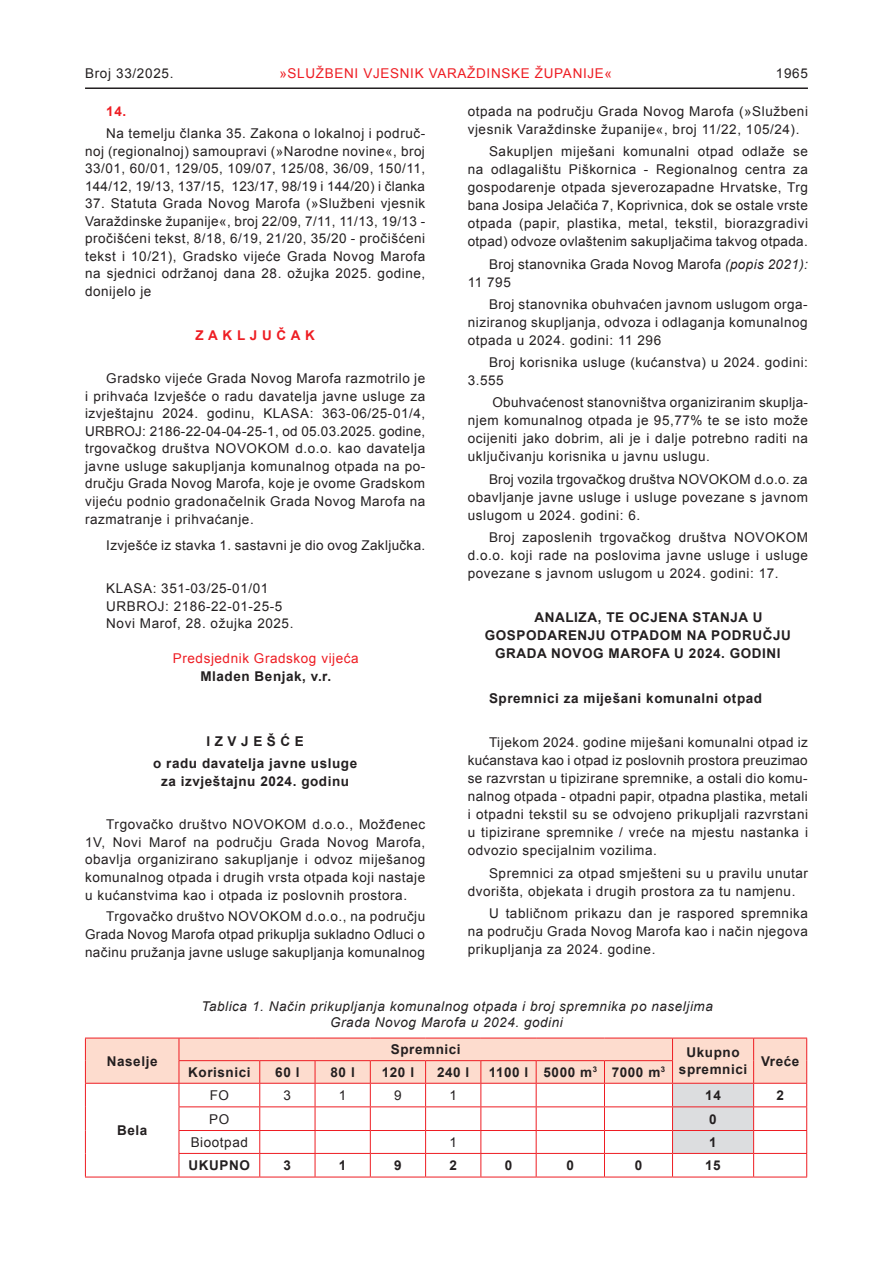
<style>
.page{position:relative;width:893px;height:1263px;background:#fff}
.page>*{position:absolute;margin:0;border:0;box-sizing:border-box;transform-origin:0 0}
.t1{font:13.5px/18px "Arial";letter-spacing:.04em;color:#231f20;text-align:justify}
.t2{font:700 13.5px/21.8px "Arial";letter-spacing:.04em;color:#231f20;text-align:center}
.t3{font:italic 13.5px/16.5px "Arial";letter-spacing:.04em;color:#231f20}
.t4{font:13.5px "Arial";letter-spacing:.05em;color:#ee1d23}
.t5{font:700 13.5px "Arial";letter-spacing:.34em;color:#ee1d23}
.s1{font-style:italic}
</style>
<div class="page">
<hr style="left:85px;top:87px;width:723px;height:2px;background:#231f20">
<svg style="left:85px;top:1038px;width:722px;height:139px"></svg>
<hr style="left:85px;top:1177px;width:94px;height:1px;background:#ee1d23">
<hr style="left:179px;top:1177px;width:81px;height:1px;background:#ee1d23">
<hr style="left:260px;top:1177px;width:55px;height:1px;background:#ee1d23">
<hr style="left:315px;top:1177px;width:55px;height:1px;background:#ee1d23">
<hr style="left:370px;top:1177px;width:56px;height:1px;background:#ee1d23">
<hr style="left:426px;top:1177px;width:55px;height:1px;background:#ee1d23">
<hr style="left:481px;top:1177px;width:55px;height:1px;background:#ee1d23">
<hr style="left:536px;top:1177px;width:68px;height:1px;background:#ee1d23">
<hr style="left:604px;top:1177px;width:68px;height:1px;background:#ee1d23">
<hr style="left:672px;top:1177px;width:82px;height:1px;background:#ee1d23">
<hr style="left:754px;top:1177px;width:53px;height:1px;background:#ee1d23">
<p class="t1" style="left:85px;top:64px;width:90px">Broj 33/2025.</p>
<p class="t4" style="left:279px;top:64px;width:334px">»SLUŽBENI VJESNIK VARAŽDINSKE ŽUPANIJE«</p>
<p class="t1" style="left:776px;top:64px;width:34px">1965</p>
<p class="t5" style="left:106px;top:102px;width:21px">14.</p>
<p class="t1" style="left:85px;top:125px;width:342px;line-height:17.5px;text-indent:21px">Na temelju članka 35. Zakona o lokalnoj i područ&shy;noj (regionalnoj) samoupravi (»Narodne novine«, broj 33/01, 60/01, 129/05, 109/07, 125/08, 36/09, 150/11, 144/12, 19/13, 137/15, 123/17, 98/19 i 144/20) i članka</p>
<p class="t1" style="left:85px;top:195px;width:342px;line-height:17.5px">37. Statuta Grada Novog Marofa (»Službeni vjesnik Varaždinske županije«, broj 22/09, 7/11, 11/13, 19/13 - pročišćeni tekst, 8/18, 6/19, 21/20, 35/20 - pročišćeni tekst i 10/21), Gradsko vijeće Grada Novog Marofa na sjednici održanoj dana 28. ožujka 2025. godine, donijelo je</p>
<p class="t5" style="left:195px;top:326px;width:121px">ZAKLJUČAK</p>
<p class="t1" style="left:85px;top:370px;width:342px;line-height:17.5px;text-indent:21px">Gradsko vijeće Grada Novog Marofa razmotrilo je i prihvaća Izvješće o radu davatelja javne usluge za izvještajnu 2024. godinu, KLASA: 363-06/25-01/4, URBROJ: 2186-22-04-04-25-1, od 05.03.2025. godine, trgovačkog društva NOVOKOM d.o.o. kao davatelja javne usluge sakupljanja komunalnog otpada na po&shy;dručju Grada Novog Marofa, koje je ovome Gradskom vijeću podnio gradonačelnik Grada Novog Marofa na razmatranje i prihvaćanje.</p>
<p class="t1" style="left:106px;top:536px;width:321px">Izvješće iz stavka 1. sastavni je dio ovog Zaključka.</p>
<p class="t1" style="left:106px;top:580px;width:189px;line-height:17.5px;text-align:left">KLASA: 351-03/25-01/01<br>URBROJ: 2186-22-01-25-5<br>Novi Marof, 28. ožujka 2025.</p>
<p class="t4" style="left:173px;top:650px;width:187px">Predsjednik Gradskog vijeća</p>
<p class="t2" style="left:200px;top:666px;width:132px">Mladen Benjak, v.r.</p>
<p class="t1" style="left:468px;top:103px;width:342px">otpada na području Grada Novog Marofa (»Službeni vjesnik Varaždinske županije«, broj 11/22, 105/24).</p>
<p class="t1" style="left:468px;top:143px;width:342px;text-indent:21px">Sakupljen miješani komunalni otpad odlaže se na odlagalištu Piškornica - Regionalnog centra za gospodarenje otpada sjeverozapadne Hrvatske, Trg bana Josipa Jelačića 7, Koprivnica, dok se ostale vrste otpada (papir, plastika, metal, tekstil, biorazgradivi otpad) odvoze ovlaštenim sakupljačima takvog otpada.</p>
<p class="t1" style="left:468px;top:255px;width:342px;text-indent:21px">Broj stanovnika Grada Novog Marofa <span class="s1">(popis 2021):<br></span>11 795</p>
<p class="t1" style="left:468px;top:295px;width:342px;text-indent:21px">Broj stanovnika obuhvaćen javnom uslugom orga&shy;niziranog skupljanja, odvoza i odlaganja komunalnog otpada u 2024. godini: 11 296</p>
<p class="t1" style="left:468px;top:353px;width:342px;text-indent:21px">Broj korisnika usluge (kućanstva) u 2024. godini:<br>3.555</p>
<p class="t1" style="left:468px;top:394px;width:342px;text-indent:25px">Obuhvaćenost stanovništva organiziranim skuplja&shy;njem komunalnog otpada je 95,77% te se isto može ocijeniti jako dobrim, ali je i dalje potrebno raditi na uključivanju korisnika u javnu uslugu.</p>
<p class="t1" style="left:468px;top:470px;width:342px;text-indent:21px">Broj vozila trgovačkog društva NOVOKOM d.o.o. za obavljanje javne usluge i usluge povezane s javnom uslugom u 2024. godini: 6.</p>
<p class="t1" style="left:468px;top:528px;width:342px;text-indent:21px">Broj zaposlenih trgovačkog društva NOVOKOM d.o.o. koji rade na poslovima javne usluge i usluge povezane s javnom uslugom u 2024. godini: 17.</p>
<p class="t2" style="left:534px;top:607px;width:229px">ANALIZA, TE OCJENA STANJA U</p>
<p class="t2" style="left:485px;top:625px;width:308px">GOSPODARENJU OTPADOM NA PODRUČJU</p>
<p class="t2" style="left:495px;top:643px;width:287px">GRADA NOVOG MAROFA U 2024. GODINI</p>
<p class="t2" style="left:489px;top:688px;width:275px">Spremnici za miješani komunalni otpad</p>
<p class="t1" style="left:468px;top:734px;width:342px;text-indent:21px">Tijekom 2024. godine miješani komunalni otpad iz kućanstava kao i otpad iz poslovnih prostora preuzimao se razvrstan u tipizirane spremnike, a ostali dio komu&shy;nalnog otpada - otpadni papir, otpadna plastika, metali i otpadni tekstil su se odvojeno prikupljali razvrstani u tipizirane spremnike / vreće na mjestu nastanka i odvozio specijalnim vozilima.</p>
<p class="t1" style="left:468px;top:864px;width:342px;text-indent:21px">Spremnici za otpad smješteni su u pravilu unutar dvorišta, objekata i drugih prostora za tu namjenu.</p>
<p class="t1" style="left:468px;top:904px;width:342px;text-indent:21px">U tabličnom prikazu dan je raspored spremnika na području Grada Novog Marofa kao i način njegova prikupljanja za 2024. godine.</p>
<p class="t2" style="left:153px;top:731px;width:206px">IZVJEŠĆE<br>o radu davatelja javne usluge</p>
<p class="t2" style="left:161px;top:770px;width:189px">za izvještajnu 2024. godinu</p>
<p class="t1" style="left:85px;top:816px;width:342px;line-height:17.5px;text-indent:21px">Trgovačko društvo NOVOKOM d.o.o., Možđenec 1V, Novi Marof na području Grada Novog Marofa, obavlja organizirano sakupljanje i odvoz miješanog komunalnog otpada i drugih vrsta otpada koji nastaje u kućanstvima kao i otpada iz poslovnih prostora.</p>
<p class="t1" style="left:85px;top:908px;width:342px;text-indent:21px">Trgovačko društvo NOVOKOM d.o.o., na području Grada Novog Marofa otpad prikuplja sukladno Odluci o načinu pružanja javne usluge sakupljanja komunalnog</p>
<p class="t2" style="left:107px;top:1050px;width:52px">Naselje</p>
<p class="t2" style="left:117px;top:1120px;width:32px">Bela</p>
<p class="t3" style="left:330px;top:998px;width:384px;text-indent:-129px">Tablica 1. Način prikupljanja komunalnog otpada i broj spremnika po naseljima<br>Grada Novog Marofa u 2024. godini</p>
<p class="t2" style="left:391px;top:1039px;width:71px">Spremnici</p>
<p class="t2" style="left:679px;top:1045px;width:70px;line-height:16.5px">Ukupno spremnici</p>
<p class="t2" style="left:761px;top:1050px;width:40px">Vreće</p>
<p class="t2" style="left:188px;top:1062px;width:64px">Korisnici</p>
<p class="t2" style="left:275px;top:1062px;width:26px">60 l</p>
<p class="t2" style="left:331px;top:1062px;width:26px">80 l</p>
<p class="t2" style="left:382px;top:1062px;width:34px">120 l</p>
<p class="t2" style="left:437px;top:1062px;width:34px">240 l</p>
<p class="t2" style="left:489px;top:1062px;width:178px">1100 l 5000 m<sup>3</sup> 7000 m<sup>3</sup></p>
<p class="t1" style="left:210px;top:1086px;width:21px">FO</p>
<p class="t1" style="left:284px;top:1086px;width:9px">3</p>
<p class="t1" style="left:339px;top:1086px;width:9px">1</p>
<p class="t1" style="left:394px;top:1086px;width:9px">9</p>
<p class="t1" style="left:449px;top:1086px;width:9px">1</p>
<p class="t2" style="left:705px;top:1085px;width:17px">14</p>
<p class="t2" style="left:776px;top:1085px;width:9px">2</p>
<p class="t1" style="left:209px;top:1110px;width:22px">PO</p>
<p class="t2" style="left:709px;top:1108px;width:9px">0</p>
<p class="t1" style="left:191px;top:1133px;width:59px">Biootpad</p>
<p class="t1" style="left:449px;top:1133px;width:9px">1</p>
<p class="t2" style="left:709px;top:1132px;width:9px">1</p>
<p class="t2" style="left:189px;top:1155px;width:63px">UKUPNO</p>
<p class="t2" style="left:284px;top:1155px;width:9px">3</p>
<p class="t2" style="left:339px;top:1155px;width:9px">1</p>
<p class="t2" style="left:394px;top:1155px;width:9px">9</p>
<p class="t2" style="left:449px;top:1155px;width:9px">2</p>
<p class="t2" style="left:505px;top:1155px;width:9px">0</p>
<p class="t2" style="left:566px;top:1155px;width:9px">0</p>
<p class="t2" style="left:635px;top:1155px;width:9px">0</p>
<p class="t2" style="left:705px;top:1155px;width:17px">15</p>
</div>
